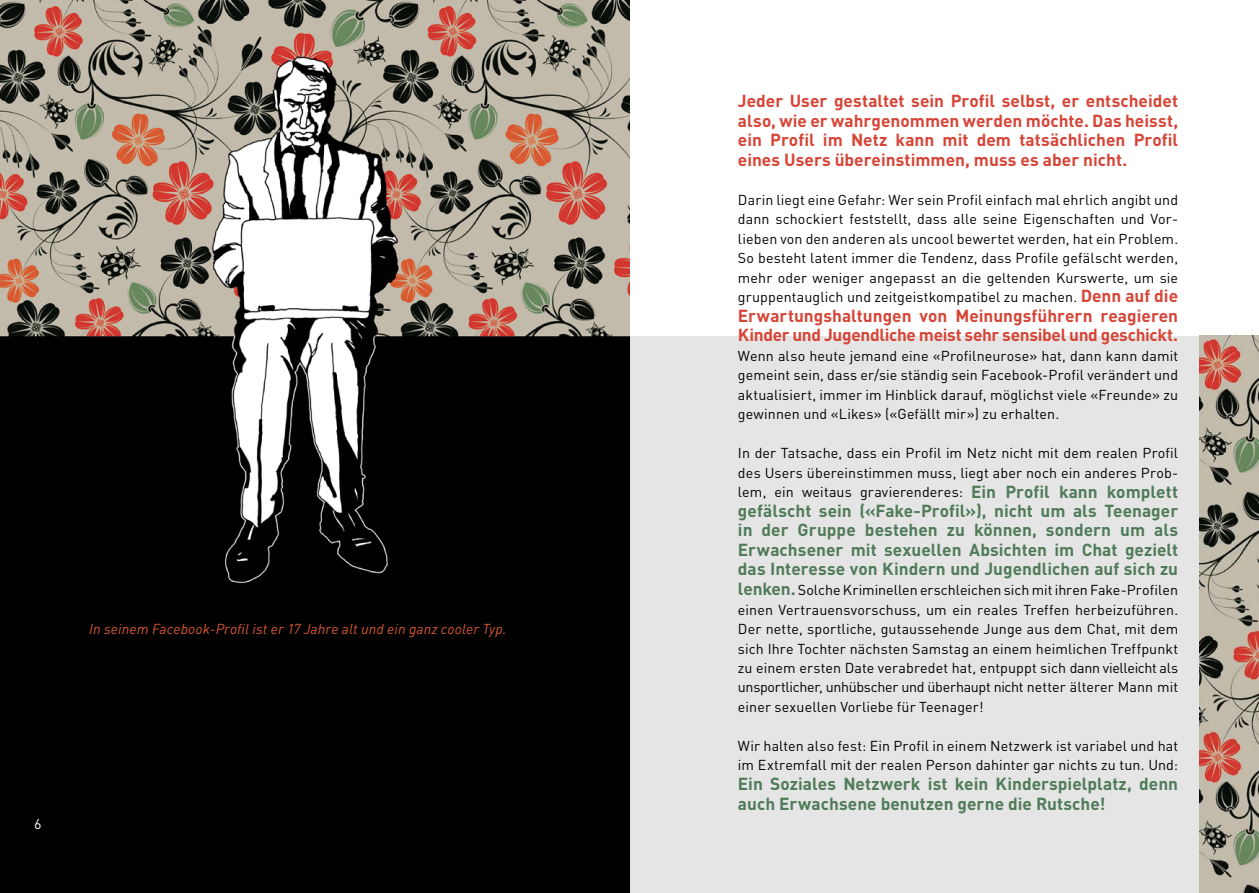
<style>
.page{position:relative;width:1259px;height:893px;background:#fff}
.page>*{position:absolute;margin:0;border:0;box-sizing:border-box;transform-origin:0 0}
.t1{font:700 17.25px/19.5px "DIN Weber";color:#d64436;text-align:justify}
.t2{font:700 17.25px/19.5px "DIN Weber";color:#4f7b58;text-align:justify}
.t3{font:14.25px/19.5px "DIN Weber";letter-spacing:.01em;color:#000;text-align:justify}
.t4{font:italic 14.25px "DIN Weber";letter-spacing:.005em;color:#d95932}
.t5{font:14.25px "DIN Weber";color:#fff}
.s1{font-weight:700;font-size:17.25px;color:#d64436}
.s2{font-weight:700;font-size:17.25px;color:#4f7b58}
</style>
<div class="page">
<div style="left:629px;top:336px;width:630px;height:557px;background:#e5e5e5"></div>
<div style="left:0;top:491px;width:629px;height:402px;background:#000"></div>
<img style="left:0;top:0;width:629px;height:584px">
<img style="left:1199px;top:336px;width:60px;height:557px">
<p class="t4" style="left:89px;top:620px;width:419px">In seinem Facebook-Profil ist er 17 Jahre alt und ein ganz cooler Typ.</p>
<p class="t5" style="left:34px;top:815px;width:9px">6</p>
<p class="t1" style="left:738px;top:91px;width:442px">Jeder User gestaltet sein Profil selbst, er entscheidet also, wie er wahrgenommen werden möchte. Das heisst, ein Profil im Netz kann mit dem tatsächlichen Profil eines Users übereinstimmen, muss es aber nicht.</p>
<p class="t3" style="left:738px;top:190px;width:442px;text-align:left">Darin liegt eine Gefahr: Wer sein Profil einfach mal ehrlich angibt und dann schockiert feststellt, dass alle seine Eigenschaften und Vor&shy;lieben von den anderen als uncool bewertet werden, hat ein Problem.<br>So besteht latent immer die Tendenz, dass Profile gefälscht werden, mehr oder weniger angepasst an die geltenden Kurswerte, um sie gruppentauglich und zeitgeistkompatibel zu machen. <span class="s1">Denn auf die</span></p>
<p class="t1" style="left:738px;top:305px;width:442px">Erwartungshaltungen von Meinungsführern reagieren<br>Kinder und Jugendliche meist sehr sensibel und geschickt.</p>
<p class="t3" style="left:738px;top:346px;width:442px">Wenn also heute jemand eine «Profilneurose» hat, dann kann damit gemeint sein, dass er/sie ständig sein Facebook-Profil verändert und aktualisiert, immer im Hinblick darauf, möglichst viele «Freunde» zu gewinnen und «Likes» («Gefällt mir») zu erhalten.</p>
<p class="t3" style="left:738px;top:443px;width:442px">In der Tatsache, dass ein Profil im Netz nicht mit dem realen Profil des Users übereinstimmen muss, liegt aber noch ein anderes Prob&shy;lem, ein weitaus gravierenderes: <span class="s2">Ein Profil kann komplett</span></p>
<p class="t2" style="left:738px;top:500px;width:442px">gefälscht sein («Fake-Profil»), nicht um als Teenager in der Gruppe bestehen zu können, sondern um als Erwachsener mit sexuellen Absichten im Chat gezielt das Interesse von Kindern und Jugendlichen auf sich zu</p>
<p class="t3" style="left:738px;top:580px;width:442px"><span class="s2">lenken.</span> Solche Kriminellen erschleichen sich mit ihren Fake-Profilen einen Vertrauensvorschuss, um ein reales Treffen herbeizuführen.<br>Der nette, sportliche, gutaussehende Junge aus dem Chat, mit dem sich Ihre Tochter nächsten Samstag an einem heimlichen Treffpunkt zu einem ersten Date verabredet hat, entpuppt sich dann vielleicht als unsportlicher, unhübscher und überhaupt nicht netter älterer Mann mit einer sexuellen Vorliebe für Teenager!</p>
<p class="t3" style="left:738px;top:736px;width:442px">Wir halten also fest: Ein Profil in einem Netzwerk ist variabel und hat im Extremfall mit der realen Person dahinter gar nichts zu tun. Und:</p>
<p class="t2" style="left:738px;top:773px;width:442px">Ein Soziales Netzwerk ist kein Kinderspielplatz, denn auch Erwachsene benutzen gerne die Rutsche!</p>
</div>
